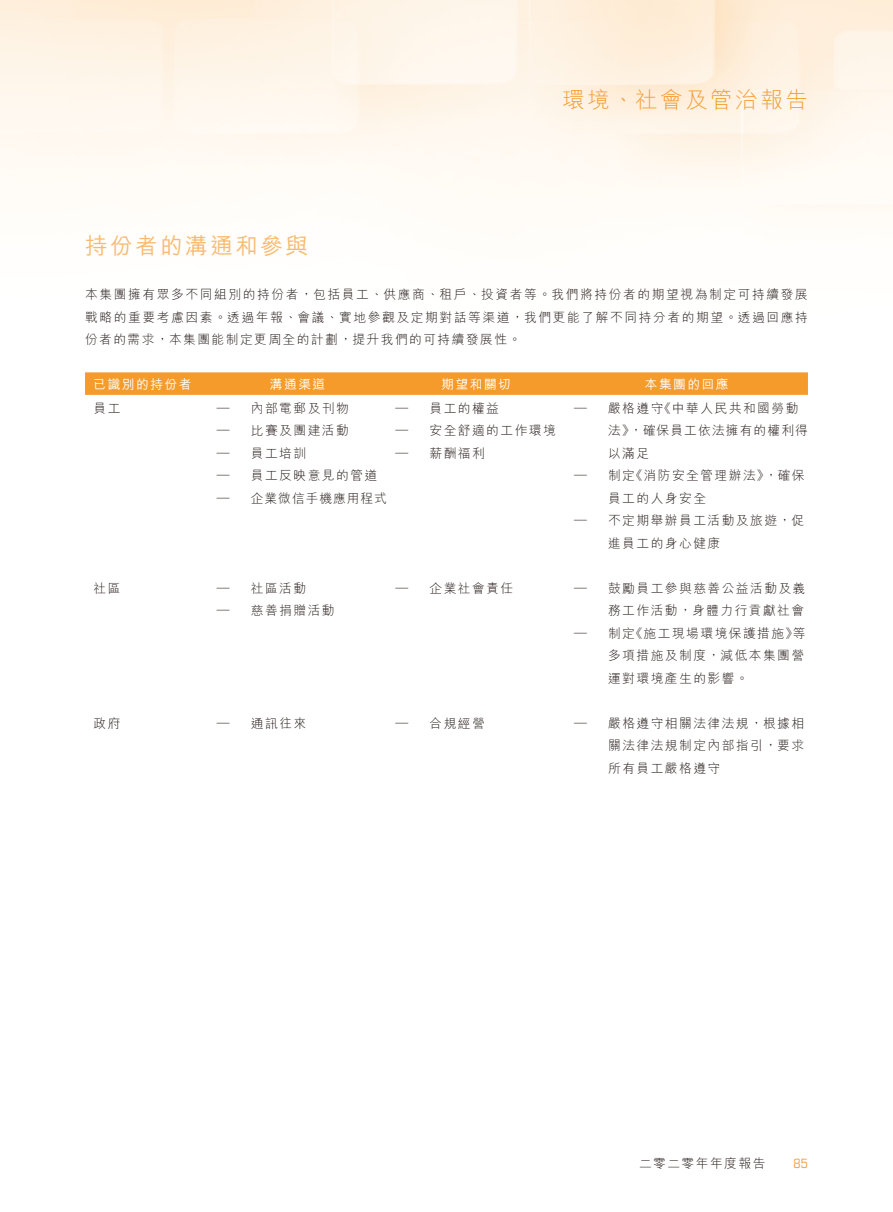
<style>
.page{position:relative;width:893px;height:1212px;background:#fff}
.page>*{position:absolute;margin:0;border:0;box-sizing:border-box;transform-origin:0 0}
.t1{font:300 22.5px "M Hei HK";letter-spacing:.115em;color:#f49b2c}
.t2{font:500 22.5px "M Hei HK";letter-spacing:.115em;color:#f8ba6e}
.t3{font:300 12.75px/22.5px "M Hei HK";letter-spacing:.115em;color:#231916;text-align:justify}
.t4{font:500 12.75px "M Hei HK";letter-spacing:.115em;color:#fff}
.t5{font:300 12.75px "M Hei HK";letter-spacing:.075em;color:#231916}
.t6{font:condensed 12.75px "Eurostile";color:#f49b2c}
</style>
<div class="page">
<svg style="left:85px;top:372px;width:723px;height:23px;background:#f49d30"></svg>
<h1 class="t1" style="left:562px;top:84px;width:247px">環境、社會及管治報告</h1>
<h1 class="t2" style="left:85px;top:229px;width:225px">持份者的溝通和參與</h1>
<p class="t3" style="left:85px;top:283px;width:724px">本集團擁有眾多不同組別的持份者，包括員工、供應商、租戶、投資者等。我們將持份者的期望視為制定可持續發展戰略的重要考慮因素。透過年報、會議、實地參觀及定期對話等渠道，我們更能了解不同持分者的期望。透過回應持份者的需求，本集團能制定更周全的計劃，提升我們的可持續發展性。</p>
<p class="t4" style="left:94px;top:375px;width:99px">已識別的持份者</p>
<p class="t4" style="left:270px;top:375px;width:57px">溝通渠道</p>
<p class="t4" style="left:441px;top:375px;width:71px">期望和關切</p>
<p class="t4" style="left:645px;top:375px;width:85px">本集團的回應</p>
<p class="t3" style="left:94px;top:396px;width:28px">員工</p>
<p class="t3" style="left:217px;top:396px;width:133px">— 內部電郵及刊物</p>
<p class="t3" style="left:217px;top:419px;width:133px">— 比賽及團建活動</p>
<p class="t3" style="left:217px;top:441px;width:91px">— 員工培訓</p>
<p class="t3" style="left:217px;top:464px;width:162px">— 員工反映意見的管道</p>
<p class="t5" style="left:217px;top:489px;width:172px">— 企業微信手機應用程式</p>
<p class="t3" style="left:608px;top:396px;width:201px;text-align:left;text-indent:-34px">— 嚴格遵守《中華人民共和國勞動法》，確保員工依法擁有的權利得以滿足</p>
<p class="t3" style="left:608px;top:464px;width:198px;text-indent:-34px">— 制定《消防安全管理辦法》，確保員工的人身安全</p>
<p class="t3" style="left:608px;top:509px;width:198px;text-indent:-34px">— 不定期舉辦員工活動及旅遊，促進員工的身心健康</p>
<p class="t3" style="left:395px;top:396px;width:105px">— 員工的權益</p>
<p class="t3" style="left:395px;top:419px;width:162px">— 安全舒適的工作環境</p>
<p class="t3" style="left:395px;top:441px;width:91px">— 薪酬福利</p>
<p class="t3" style="left:94px;top:576px;width:28px">社區</p>
<p class="t3" style="left:217px;top:576px;width:91px">— 社區活動</p>
<p class="t3" style="left:217px;top:599px;width:119px">— 慈善捐贈活動</p>
<p class="t3" style="left:395px;top:576px;width:119px">— 企業社會責任</p>
<p class="t3" style="left:574px;top:576px;width:233px;text-align:right">— 鼓勵員工參與慈善公益活動及義務工作活動，身體力行貢獻社會</p>
<p class="t3" style="left:608px;top:621px;width:199px;text-indent:-34px">— 制定《施工現場環境保護措施》等多項措施及制度，減低本集團營運對環境產生的影響。</p>
<p class="t3" style="left:94px;top:711px;width:28px">政府</p>
<p class="t3" style="left:217px;top:711px;width:91px">— 通訊往來</p>
<p class="t3" style="left:395px;top:711px;width:91px">— 合規經營</p>
<p class="t3" style="left:608px;top:711px;width:198px;text-indent:-34px">— 嚴格遵守相關法律法規，根據相關法律法規制定內部指引，要求所有員工嚴格遵守</p>
<p class="t3" style="left:639px;top:1152px;width:128px">二零二零年年度報告</p>
<p class="t6" style="left:794px;top:1155px;width:16px">85</p>
</div>
